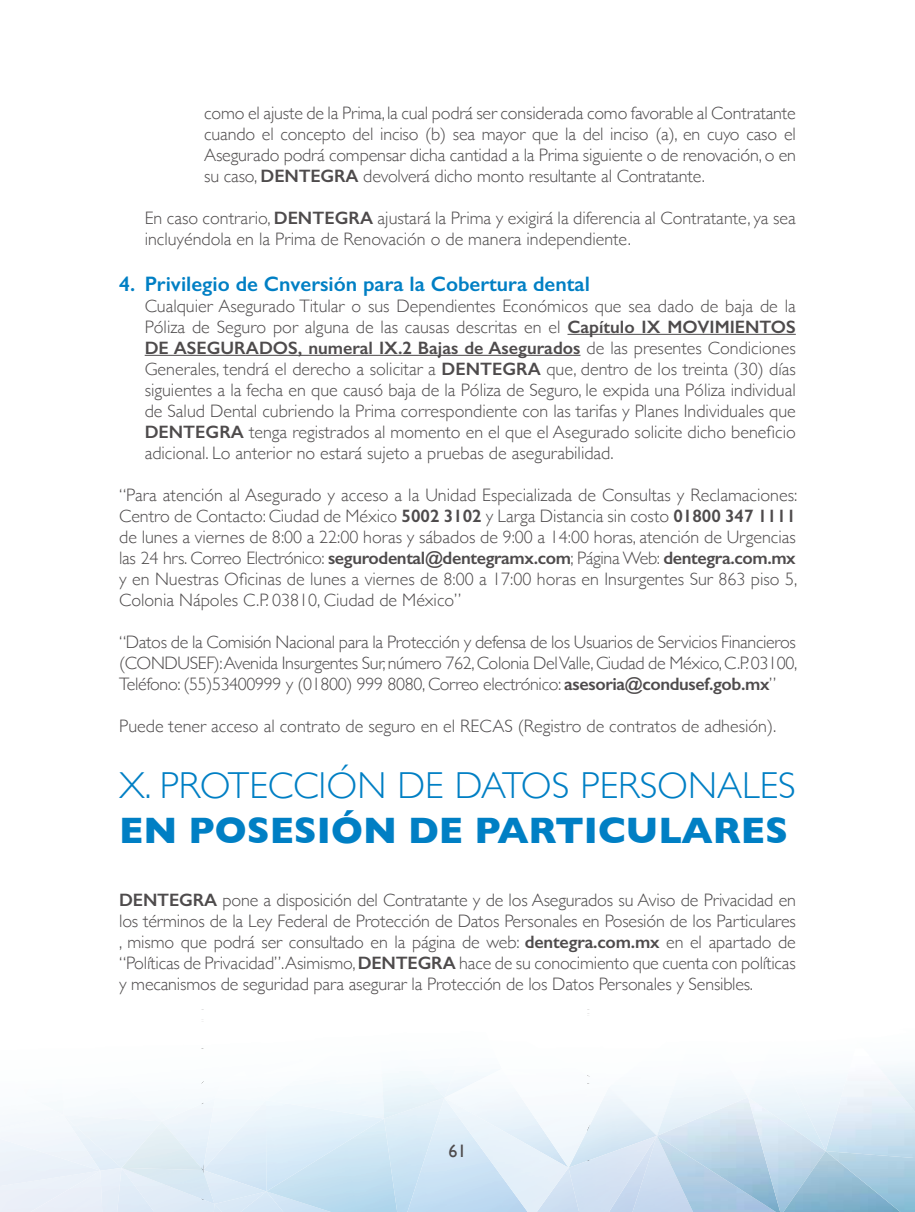
<style>
.page{position:relative;width:915px;height:1212px;background:#fff}
.page>*{position:absolute;margin:0;border:0;box-sizing:border-box;transform-origin:0 0}
.t1{font:300 37.5px "Gill Sans";color:#007fc4}
.t2{font:700 37.5px "Gill Sans";color:#007fc4}
.t3{font:600 21px "Gill Sans";color:#007fc4}
.t4{font:300 18px/21px "Gill Sans";color:#4e4b4c;text-align:justify}
.t5{font:18px "Gill Sans";color:#4e4b4c}
.s1{font-weight:600}
</style>
<div class="page">
<img style="left:230px;top:1191px;width:36px;height:21px">
<img style="left:266px;top:1118px;width:118px;height:94px">
<img style="left:384px;top:1118px;width:19px;height:94px">
<img style="left:501px;top:1069px;width:107px;height:67px">
<img style="left:656px;top:1136px;width:91px;height:76px">
<img style="left:656px;top:1082px;width:91px;height:54px">
<img style="left:698px;top:1081px;width:49px;height:16px">
<img style="left:747px;top:1151px;width:33px;height:61px">
<img style="left:747px;top:1081px;width:25px;height:70px">
<img style="left:772px;top:1051px;width:85px;height:100px">
<img style="left:203px;top:1121px;width:12px;height:49px">
<img style="left:215px;top:1081px;width:17px;height:19px">
<img style="left:568px;top:1136px;width:88px;height:76px">
<img style="left:163px;top:1168px;width:51px;height:36px">
<img style="left:100px;top:1115px;width:62px;height:53px">
<img style="left:780px;top:1151px;width:45px;height:61px">
<img style="left:825px;top:1151px;width:89px;height:61px">
<img style="left:0;top:1108px;width:25px;height:17px">
<img style="left:910px;top:1041px;width:4px;height:13px">
<div style="left:116px;top:1168px;width:47px;height:44px;background:#e1ecf7"></div>
<div style="left:11px;top:1171px;width:92px;height:41px;background:#eaeff8"></div>
<img style="left:568px;top:1168px;width:13px;height:44px">
<img style="left:403px;top:1098px;width:41px;height:114px">
<img style="left:444px;top:1098px;width:124px;height:114px">
<hr style="left:567px;top:334px;width:228px;height:1px;background:#4e4b4c">
<hr style="left:145px;top:355px;width:435px;height:1px;background:#4e4b4c">
<p class="t4" style="left:204px;top:102px;width:593px">como el ajuste de la Prima, la cual podrá ser considerada como favorable al Contratante cuando el concepto del inciso (b) sea mayor que la del inciso (a), en cuyo caso el Asegurado podrá compensar dicha cantidad a la Prima siguiente o de renovación, o en su caso, <span class="s1">DENTEGRA</span> devolverá dicho monto resultante al Contratante.</p>
<p class="t4" style="left:145px;top:207px;width:652px">En caso contrario, <span class="s1">DENTEGRA</span> ajustará la Prima y exigirá la diferencia al Contratante, ya sea incluyéndola en la Prima de Renovación o de manera independiente.</p>
<p class="t3" style="left:119px;top:271px;width:472px">4. Privilegio de Cnversión para la Cobertura dental</p>
<p class="t4" style="left:145px;top:295px;width:652px">Cualquier Asegurado Titular o sus Dependientes Económicos que sea dado de baja de la Póliza de Seguro por alguna de las causas descritas en el <span class="s1">Capítulo IX MOVIMIENTOS DE ASEGURADOS, numeral IX.2 Bajas de Asegurados</span> de las presentes Condiciones Generales, tendrá el derecho a solicitar a <span class="s1">DENTEGRA</span> que, dentro de los treinta (30) días siguientes a la fecha en que causó baja de la Póliza de Seguro, le expida una Póliza individual de Salud Dental cubriendo la Prima correspondiente con las tarifas y Planes Individuales que <span class="s1">DENTEGRA</span> tenga registrados al momento en el que el Asegurado solicite dicho beneficio adicional. Lo anterior no estará sujeto a pruebas de asegurabilidad.</p>
<p class="t4" style="left:119px;top:484px;width:679px">“Para atención al Asegurado y acceso a la Unidad Especializada de Consultas y Reclamaciones:<br>Centro de Contacto: Ciudad de México <span class="s1">5002 3102</span> y Larga Distancia sin costo <span class="s1">01800 347 1111 </span>de lunes a viernes de 8:00 a 22:00 horas y sábados de 9:00 a 14:00 horas, atención de Urgencias las 24 hrs. Correo Electrónico: <span class="s1">segurodental@dentegramx.com</span>; Página Web: <span class="s1">dentegra.com.mx </span>y en Nuestras Oficinas de lunes a viernes de 8:00 a 17:00 horas en Insurgentes Sur 863 piso 5, Colonia Nápoles C.P. 03810, Ciudad de México”</p>
<p class="t4" style="left:119px;top:631px;width:679px">“Datos de la Comisión Nacional para la Protección y defensa de los Usuarios de Servicios Financieros (CONDUSEF): Avenida Insurgentes Sur, número 762, Colonia Del Valle, Ciudad de México, C.P. 03100, Teléfono: (55)53400999 y (01800) 999 8080, Correo electrónico: <span class="s1">asesoria@condusef.gob.mx</span>”</p>
<p class="t4" style="left:119px;top:715px;width:658px">Puede tener acceso al contrato de seguro en el RECAS (Registro de contratos de adhesión).</p>
<h1 class="t1" style="left:119px;top:756px;width:677px">X. PROTECCIÓN DE DATOS PERSONALES</h1>
<h1 class="t2" style="left:119px;top:801px;width:670px">EN POSESIÓN DE PARTICULARES</h1>
<p class="t4" style="left:119px;top:889px;width:678px"><span class="s1">DENTEGRA</span> pone a disposición del Contratante y de los Asegurados su Aviso de Privacidad en los términos de la Ley Federal de Protección de Datos Personales en Posesión de los Particulares , mismo que podrá ser consultado en la página de web: <span class="s1">dentegra.com.mx</span> en el apartado de “Políticas de Privacidad”.Asimismo, <span class="s1">DENTEGRA</span> hace de su conocimiento que cuenta con políticas y mecanismos de seguridad para asegurar la Protección de los Datos Personales y Sensibles.</p>
<p class="t5" style="left:448px;top:1140px;width:19px">61</p>
</div>
